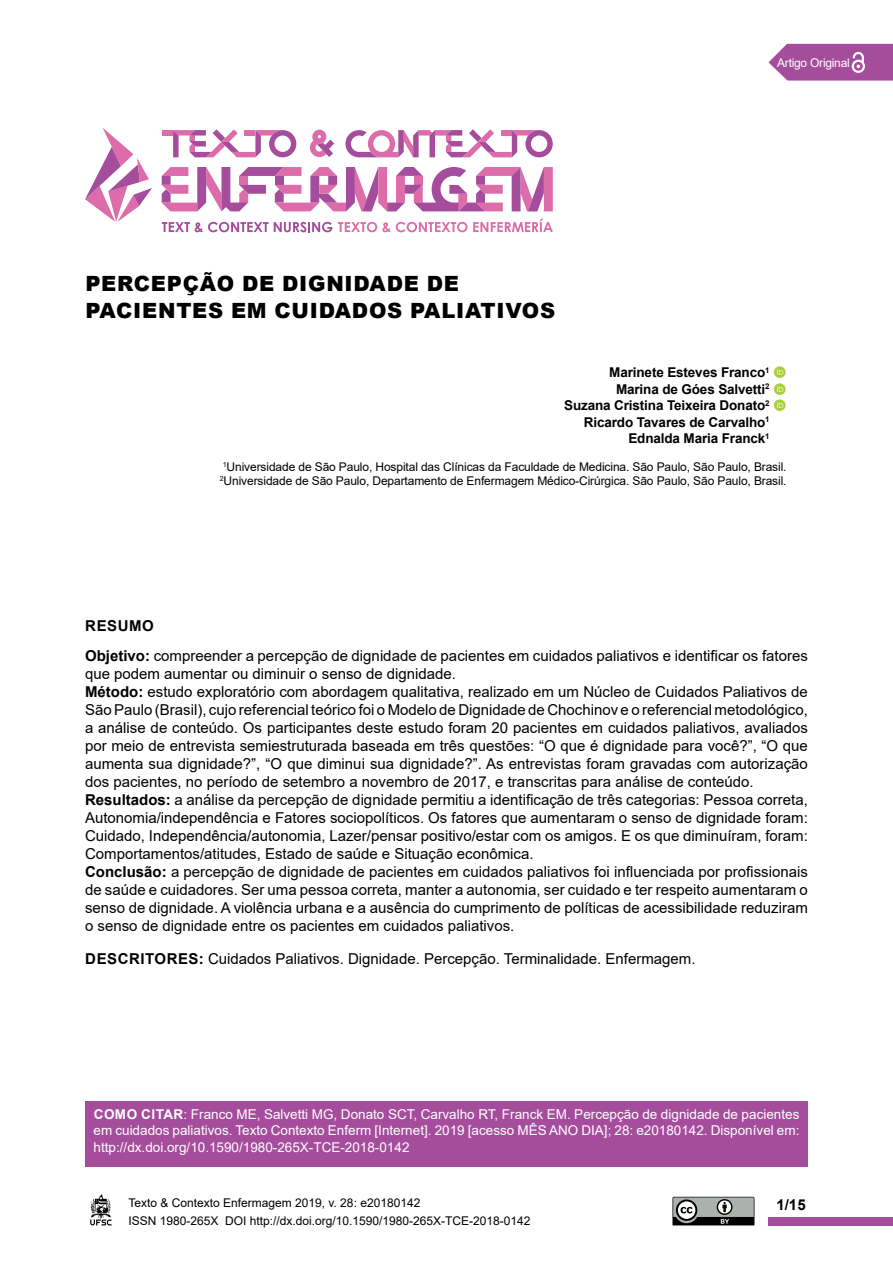
<style>
.page{position:relative;width:893px;height:1263px;background:#fff}
.page>*{position:absolute;margin:0;border:0;box-sizing:border-box;transform-origin:0 0}
.t1{font:900 21px/27px "Arial";letter-spacing:.035em;color:#000}
.t2{font:15px/18px "Arial";color:#000}
.t3{font:700 15px "Arial";color:#000}
.t4{font:13.5px/16.2px "Arial";color:#fff;text-align:justify}
.t5{font:700 13.5px/16.5px "Arial";letter-spacing:-.01em;color:#000;text-align:right}
.t6{font:12px/18px "Arial";letter-spacing:-.01em;color:#000}
.t7{font:12px "Arial";letter-spacing:-.02em;color:#fff}
.s1{font-weight:700}
</style>
<div class="page">
<div style="left:769px;top:1217px;width:124px;height:8px;background:#a54d9c"></div>
<svg style="left:90px;top:1194px;width:22px;height:31px"></svg>
<svg style="left:162px;top:167px;width:391px;height:45px"></svg>
<div style="left:162px;top:130px;width:11px;height:6px;background:#dd6daa"></div>
<svg style="left:173px;top:129px;width:123px;height:28px"></svg>
<svg style="left:310px;top:129px;width:243px;height:28px"></svg>
<svg style="left:162px;top:222px;width:106px;height:10px"></svg>
<svg style="left:274px;top:222px;width:58px;height:10px"></svg>
<svg style="left:338px;top:222px;width:129px;height:10px"></svg>
<svg style="left:473px;top:219px;width:80px;height:13px"></svg>
<svg style="left:85px;top:128px;width:67px;height:94px"></svg>
<svg style="left:768px;top:44px;width:125px;height:37px;background:#af61a7"></svg>
<svg style="left:672px;top:1197px;width:83px;height:29px;background:#777b78"></svg>
<div style="left:85px;top:1101px;width:723px;height:66px;background:#a54d9c"></div>
<h1 class="t1" style="left:85px;top:270px;width:471px">PERCEPÇÃO DE DIGNIDADE DE<br>PACIENTES EM CUIDADOS PALIATIVOS</h1>
<p class="t7" style="left:777px;top:54px;width:74px">Artigo Original</p>
<p class="t5" style="left:564px;top:365px;width:207px">Marinete Esteves Franco<sup>1<br></sup>Marina de Góes Salvetti<sup>2<br></sup>Suzana Cristina Teixeira Donato<sup>2<br></sup>Ricardo Tavares de Carvalho<sup>1<br></sup>Ednalda Maria Franck<sup>1</sup></p>
<p class="t6" style="left:220px;top:459px;width:568px;line-height:14.4px"><sup>1</sup>Universidade de São Paulo, Hospital das Clínicas da Faculdade de Medicina. São Paulo, São Paulo, Brasil.<br><sup>2</sup>Universidade de São Paulo, Departamento de Enfermagem Médico-Cirúrgica. São Paulo, São Paulo, Brasil.</p>
<p class="t2" style="left:85px;top:610px;width:724px;line-height:30.8px"><span class="s1">RESUMO<br>Objetivo:</span> compreender a percepção de dignidade de pacientes em cuidados paliativos e identificar os fatores</p>
<p class="t2" style="left:85px;top:665px;width:724px">que podem aumentar ou diminuir o senso de dignidade.<br><span class="s1">Método:</span> estudo exploratório com abordagem qualitativa, realizado em um Núcleo de Cuidados Paliativos de São Paulo (Brasil), cujo referencial teórico foi o Modelo de Dignidade de Chochinov e o referencial metodológico, a análise de conteúdo. Os participantes deste estudo foram 20 pacientes em cuidados paliativos, avaliados por meio de entrevista semiestruturada baseada em três questões: “O que é dignidade para você?”, “O que aumenta sua dignidade?”, “O que diminui sua dignidade?”. As entrevistas foram gravadas com autorização dos pacientes, no período de setembro a novembro de 2017, e transcritas para análise de conteúdo.<br><span class="s1">Resultados:</span> a análise da percepção de dignidade permitiu a identificação de três categorias: Pessoa correta, Autonomia/independência e Fatores sociopolíticos. Os fatores que aumentaram o senso de dignidade foram:<br>Cuidado, Independência/autonomia, Lazer/pensar positivo/estar com os amigos. E os que diminuíram, foram:<br>Comportamentos/atitudes, Estado de saúde e Situação econômica.<br><span class="s1">Conclusão:</span> a percepção de dignidade de pacientes em cuidados paliativos foi influenciada por profissionais de saúde e cuidadores. Ser uma pessoa correta, manter a autonomia, ser cuidado e ter respeito aumentaram o senso de dignidade. A violência urbana e a ausência do cumprimento de políticas de acessibilidade reduziram o senso de dignidade entre os pacientes em cuidados paliativos.</p>
<p class="t2" style="left:85px;top:950px;width:612px"><span class="s1">DESCRITORES:</span> Cuidados Paliativos. Dignidade. Percepção. Terminalidade. Enfermagem.</p>
<p class="t4" style="left:94px;top:1106px;width:707px"><span class="s1">COMO CITAR</span>: Franco ME, Salvetti MG, Donato SCT, Carvalho RT, Franck EM. Percepção de dignidade de pacientes em cuidados paliativos. Texto Contexto Enferm [Internet]. 2019 [acesso MÊS ANO DIA]; 28: e20180142. Disponível em: http://dx.doi.org/10.1590/1980-265X-TCE-2018-0142</p>
<p class="t6" style="left:128px;top:1194px;width:404px">Texto &amp; Contexto Enfermagem 2019, v. 28: e20180142<br>ISSN 1980-265X DOI http://dx.doi.org/10.1590/1980-265X-TCE-2018-0142</p>
<p class="t3" style="left:776px;top:1194px;width:31px">1/15</p>
</div>
